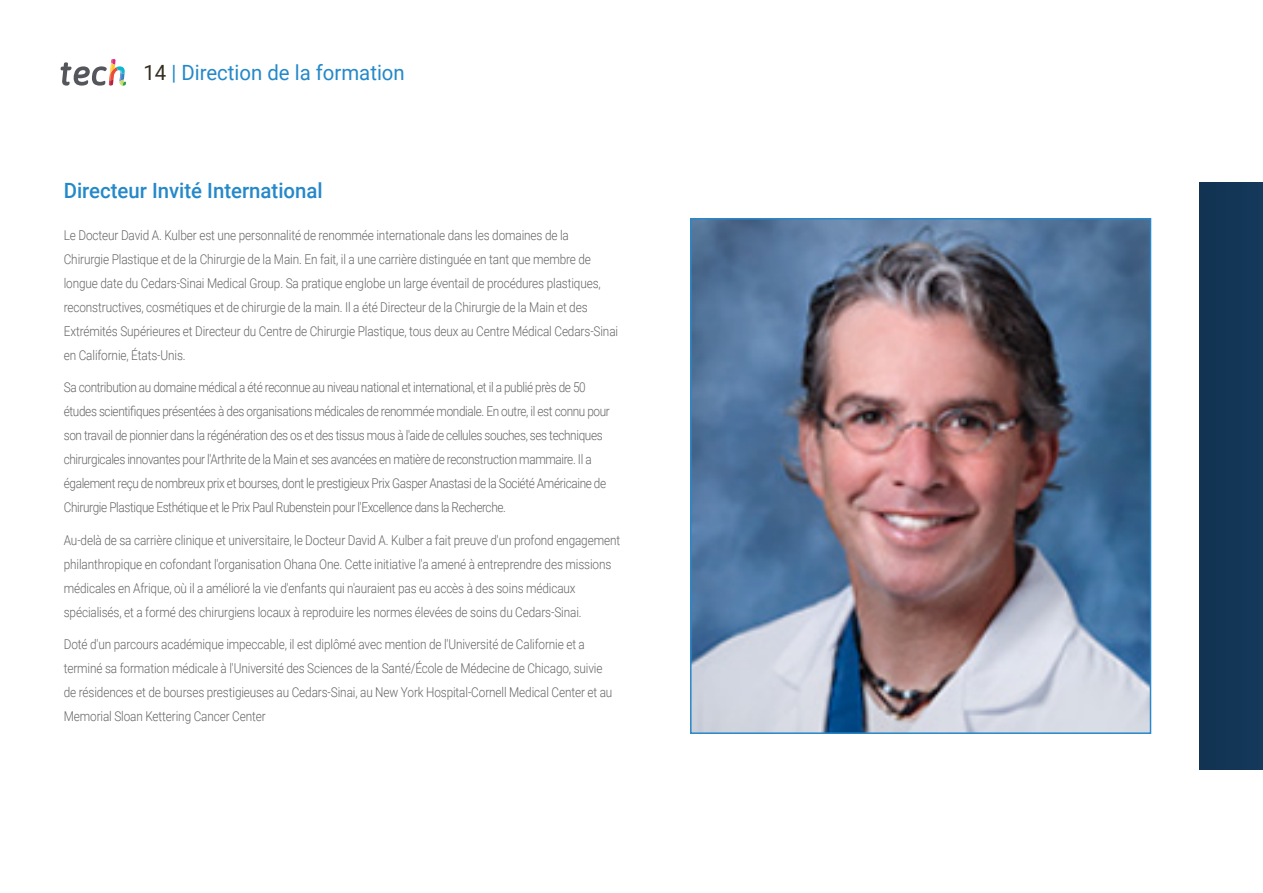
<style>
.page{position:relative;width:1263px;height:893px;background:#fff}
.page>*{position:absolute;margin:0;border:0;box-sizing:border-box;transform-origin:0 0}
.t1{font:500 21px "Roboto";color:#2488c9}
.t2{font:21px "Roboto";color:#2488c9}
.t3{font:300 13.5px/24px "Roboto";letter-spacing:-.01em;color:#656565;scale:.87 1}
.t4{font:300 13.5px/24px "Roboto";letter-spacing:-.03em;color:#656565;scale:.87 1}
.s1{color:#312e20}
</style>
<div class="page">
<img style="left:693px;top:221px;width:455px;height:510px">
<div style="left:690px;top:218px;width:461px;height:516px;border:2px solid #2988c9"></div>
<div style="left:1199px;top:182px;width:64px;height:588px;background:#133556"></div>
<svg style="left:61px;top:59px;width:65px;height:27px"></svg>
<h1 class="t2" style="left:144px;top:57px;width:263px"><span class="s1">14</span> | Direction de la formation</h1>
<h1 class="t1" style="left:64px;top:176px;width:260px">Directeur Invité International</h1>
<p class="t3" style="left:64px;top:222px;width:639px">Le Docteur David A. Kulber est une personnalité de renommée internationale dans les domaines de la<br>Chirurgie Plastique et de la Chirurgie de la Main. En fait, il a une carrière distinguée en tant que membre de longue date du Cedars-Sinai Medical Group. Sa pratique englobe un large éventail de procédures plastiques, reconstructives, cosmétiques et de chirurgie de la main. Il a été Directeur de la Chirurgie de la Main et des Extrémités Supérieures et Directeur du Centre de Chirurgie Plastique, tous deux au Centre Médical Cedars-Sinai en Californie, États-Unis.</p>
<p class="t4" style="left:64px;top:375px;width:629px">Sa contribution au domaine médical a été reconnue au niveau national et international, et il a publié près de 50 études scientifiques présentées à des organisations médicales de renommée mondiale. En outre, il est connu pour son travail de pionnier dans la régénération des os et des tissus mous à l'aide de cellules souches, ses techniques chirurgicales innovantes pour l'Arthrite de la Main et ses avancées en matière de reconstruction mammaire. Il a également reçu de nombreux prix et bourses, dont le prestigieux Prix Gasper Anastasi de la Société Américaine de Chirurgie Plastique Esthétique et le Prix Paul Rubenstein pour l'Excellence dans la Recherche.</p>
<p class="t3" style="left:64px;top:527px;width:641px">Au-delà de sa carrière clinique et universitaire, le Docteur David A. Kulber a fait preuve d'un profond engagement philanthropique en cofondant l'organisation Ohana One. Cette initiative l'a amené à entreprendre des missions médicales en Afrique, où il a amélioré la vie d'enfants qui n'auraient pas eu accès à des soins médicaux spécialisés, et a formé des chirurgiens locaux à reproduire les normes élevées de soins du Cedars-Sinai.</p>
<p class="t3" style="left:64px;top:632px;width:632px">Doté d'un parcours académique impeccable, il est diplômé avec mention de l'Université de Californie et a terminé sa formation médicale à l'Université des Sciences de la Santé/École de Médecine de Chicago, suivie de résidences et de bourses prestigieuses au Cedars-Sinai, au New York Hospital-Cornell Medical Center et au Memorial Sloan Kettering Cancer Center</p>
</div>
